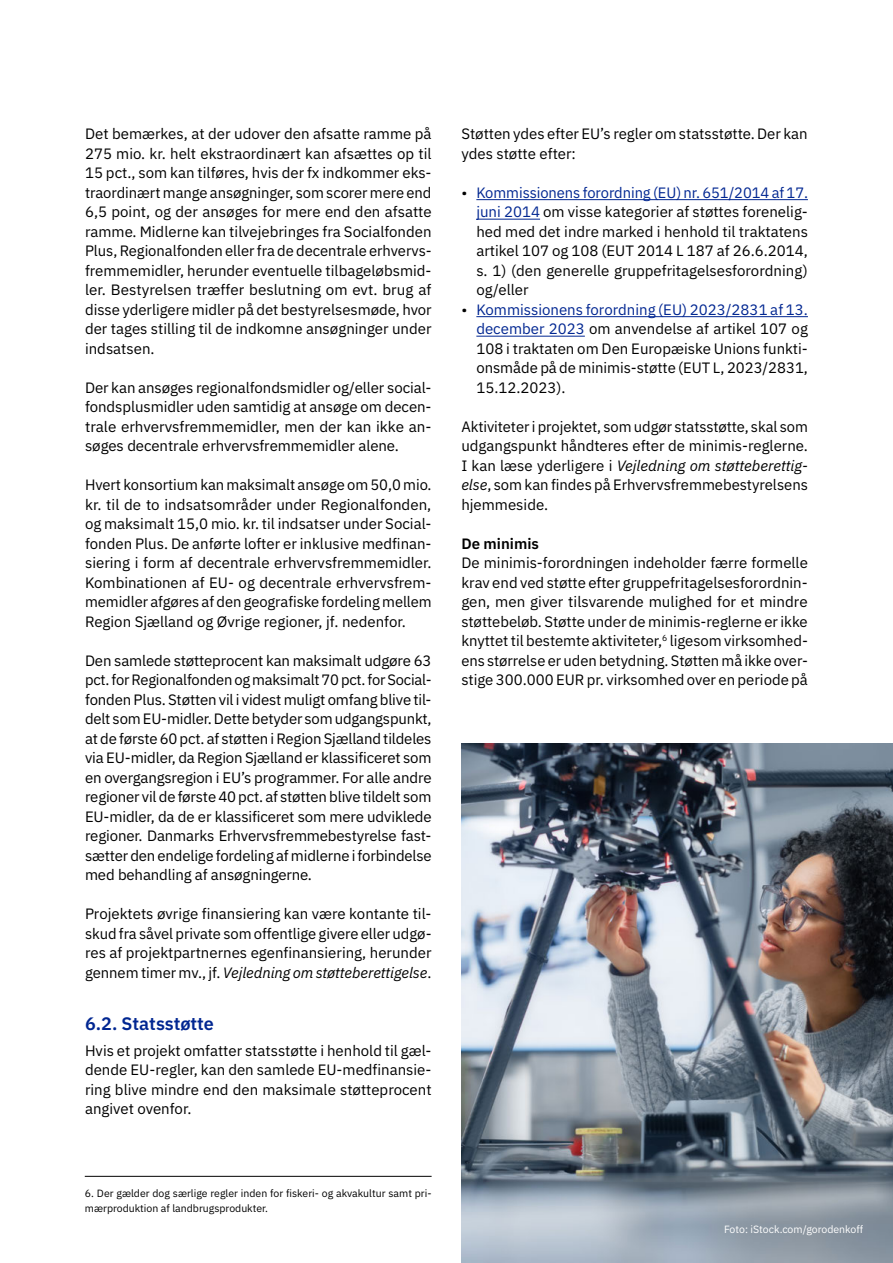
<style>
.page{position:relative;width:893px;height:1263px;background:#fff}
.page>*{position:absolute;margin:0;border:0;box-sizing:border-box;transform-origin:0 0}
.t1{font:600 18px "IBM Plex Sans";letter-spacing:-.005em;color:#002691}
.t2{font:15px/19.5px "IBM Plex Sans";color:#000}
.t3{font:15px/19.5px "IBM Plex Sans";color:#002691;text-align:right}
.t4{font:italic 15px "IBM Plex Sans";color:#000}
.t5{font:600 15px "IBM Plex Sans";color:#000}
.t6{font:10.5px/15px "IBM Plex Sans";color:#000}
.t7{font:10.5px "IBM Plex Sans";color:#fff}
.s1{color:#000}
.s2{font-style:italic}
.s3{color:#002691}
.s4{font-style:normal}
.s5{font-family:"IBM Plex Sans 5"}
</style>
<div class="page">
<hr style="left:476px;top:199px;width:332px;height:1px;background:#002691">
<hr style="left:476px;top:219px;width:64px;height:1px;background:#002691">
<hr style="left:476px;top:316px;width:332px;height:1px;background:#002691">
<hr style="left:476px;top:336px;width:109px;height:1px;background:#002691">
<img style="left:461px;top:744px;width:432px;height:519px">
<hr style="left:85px;top:1176px;width:347px;height:1px;background:#000">
<p class="t2" style="left:85px;top:123px;width:348px;text-align:justify">Det bemærkes, at der udover den afsatte ramme på 275 mio. kr. helt ekstraordinært kan afsættes op til 15 pct., som kan tilføres, hvis der fx indkommer eks&shy;traordinært mange ansøgninger, som scorer mere end 6,5 point, og der ansøges for mere end den afsatte ramme. Midlerne kan tilvejebringes fra Socialfonden Plus, Regionalfonden eller fra de decentrale erhvervs&shy;fremmemidler, herunder eventuelle tilbageløbsmid&shy;ler. Bestyrelsen træffer beslutning om evt. brug af disse yderligere midler på det bestyrelsesmøde, hvor der tages stilling til de indkomne ansøgninger under indsatsen.</p>
<p class="t2" style="left:461px;top:123px;width:348px">Støtten ydes efter EU’s regler om statsstøtte. Der kan ydes støtte efter:</p>
<p class="t3" style="left:461px;top:181px;width:348px"><span class="s1">•</span> Kommissionens forordning (EU) nr. 651/2014 af 17.</p>
<p class="t2" style="left:476px;top:220px;width:333px;text-align:justify">hed med det indre marked i henhold til traktatens artikel 107 og 108 (EUT 2014 L 187 af 26.6.2014, s. 1) (den generelle gruppefritagelsesforordning) og/eller</p>
<p class="t3" style="left:461px;top:298px;width:348px"><span class="s1">•</span> Kommissionens forordning (EU) 2023/2831 af 13. december 2023 <span class="s1">om anvendelse af artikel 107 og</span></p>
<p class="t2" style="left:476px;top:357px;width:333px">onsmåde på de minimis-støtte (EUT L, 2023/2831,<br>15.12.2023).</p>
<p class="t2" style="left:461px;top:415px;width:348px">Aktiviteter i projektet, som udgør statsstøtte, skal som udgangspunkt håndteres efter de minimis-reglerne.</p>
<p class="t2" style="left:461px;top:474px;width:348px"><span class="s2">else</span>, som kan findes på Erhvervsfremmebestyrelsens hjemmeside.</p>
<h3 class="t5" style="left:461px;top:532px;width:79px">De minimis</h3>
<p class="t2" style="left:461px;top:552px;width:348px">De minimis-forordningen indeholder færre formelle</p>
<p class="t2" style="left:461px;top:591px;width:348px">gen, men giver tilsvarende mulighed for et mindre støttebeløb. Støtte under de minimis-reglerne er ikke</p>
<p class="t2" style="left:476px;top:201px;width:333px"><span class="s3">juni 2014</span> om visse kategorier af støttes forenelig-</p>
<p class="t2" style="left:476px;top:337px;width:333px">108 i traktaten om Den Europæiske Unions funkti-</p>
<p class="t2" style="left:85px;top:376px;width:348px;text-align:justify">Der kan ansøges regionalfondsmidler og/eller social&shy;fondsplusmidler uden samtidig at ansøge om decen&shy;trale erhvervsfremmemidler, men der kan ikke an-</p>
<p class="t2" style="left:85px;top:435px;width:315px">søges decentrale erhvervsfremmemidler alene.</p>
<p class="t2" style="left:85px;top:474px;width:348px">Hvert konsortium kan maksimalt ansøge om 50,0 mio. kr. til de to indsatsområder under Regionalfonden,</p>
<p class="t4" style="left:461px;top:454px;width:348px"><span class="s4">I kan læse yderligere i</span> Vejledning om støtteberettig-</p>
<p class="t2" style="left:85px;top:513px;width:348px">og maksimalt 15,0 mio. kr. til indsatser under Social&shy;fonden Plus. De anførte lofter er inklusive medfina<span class="s5">n</span>-</p>
<p class="t2" style="left:85px;top:571px;width:348px">Kombinationen af EU- og decentrale erhvervsfrem-</p>
<p class="t2" style="left:461px;top:571px;width:348px">krav end ved støtte efter gruppefritagelsesforordnin-</p>
<p class="t2" style="left:85px;top:552px;width:348px">siering i form af decentrale erhvervsfremmemidler.</p>
<p class="t2" style="left:85px;top:591px;width:348px">memidler afgøres af den geografis<span class="s5">k</span>e fordeling mellem<br>Region Sjælland og Øvrige regioner, jf. nedenfor.</p>
<p class="t2" style="left:85px;top:649px;width:348px">Den samlede støtteprocent kan maksimalt udgøre 63</p>
<p class="t2" style="left:461px;top:630px;width:348px">knyttet til bestemte aktiviteter,<sup>6</sup> ligesom virksomhed&shy;ens størrelse er uden betydning. Støtten må ikke over-</p>
<p class="t2" style="left:85px;top:669px;width:348px">pct. for Regionalfonden og maksimalt 70 pct. for Social&shy;fonden Plus. Støtten vil i videst muligt omfang blive til-</p>
<p class="t2" style="left:85px;top:708px;width:348px;text-align:justify">delt som EU-midler. Dette betyder som udgangspunkt, at de første 60 pct. af støtten i Region Sjælland tildeles via EU-midler, da Region Sjælland er klassifi<span class="s5">c</span>eret som en overgangsregion i EU’s programmer. For alle andre regioner vil de første 40 pct. af støtten blive tildelt som EU-midler, da de er klassifi<span class="s5">c</span>eret som mere udviklede</p>
<p class="t2" style="left:85px;top:844px;width:348px">sætter den endelige fordeling af midlerne i forbindelse med behandling af ansøgningerne.</p>
<p class="t2" style="left:85px;top:825px;width:348px">regioner. Danmarks Erhvervsfremmebestyrelse fast-</p>
<p class="t2" style="left:85px;top:903px;width:348px">Projektets øvrige finansiering kan være kontante til&shy;skud fra såvel private som offentlige givere eller udgø-</p>
<p class="t2" style="left:85px;top:942px;width:348px">res af projektpartnernes egenfinansierin<span class="s5">g</span>, herunder gennem timer mv., jf. <span class="s2">Vejledning om støtteberettigelse</span>.</p>
<h2 class="t1" style="left:85px;top:1010px;width:130px">6.2. Statsstøtte</h2>
<p class="t2" style="left:85px;top:1039px;width:348px">Hvis et projekt omfatter statsstøtte i henhold til gæl&shy;dende EU-regler, kan den samlede EU-medfinansi<span class="s5">e</span>-</p>
<p class="t2" style="left:85px;top:1078px;width:348px">ring blive mindre end den maksimale støtteprocent angivet ovenfor.</p>
<p class="t6" style="left:85px;top:1185px;width:348px">6. Der gælder dog særlige regler inden for fis<span class="s5">k</span>eri- og akvakultur samt pri&shy;mærproduktion af landbrugsprodukter.</p>
<p class="t2" style="left:461px;top:669px;width:348px">stige 300.000 EUR pr. virksomhed over en periode på</p>
<p class="t7" style="left:724px;top:1221px;width:141px">Foto: iStock.com/gorodenkoff</p>
</div>
